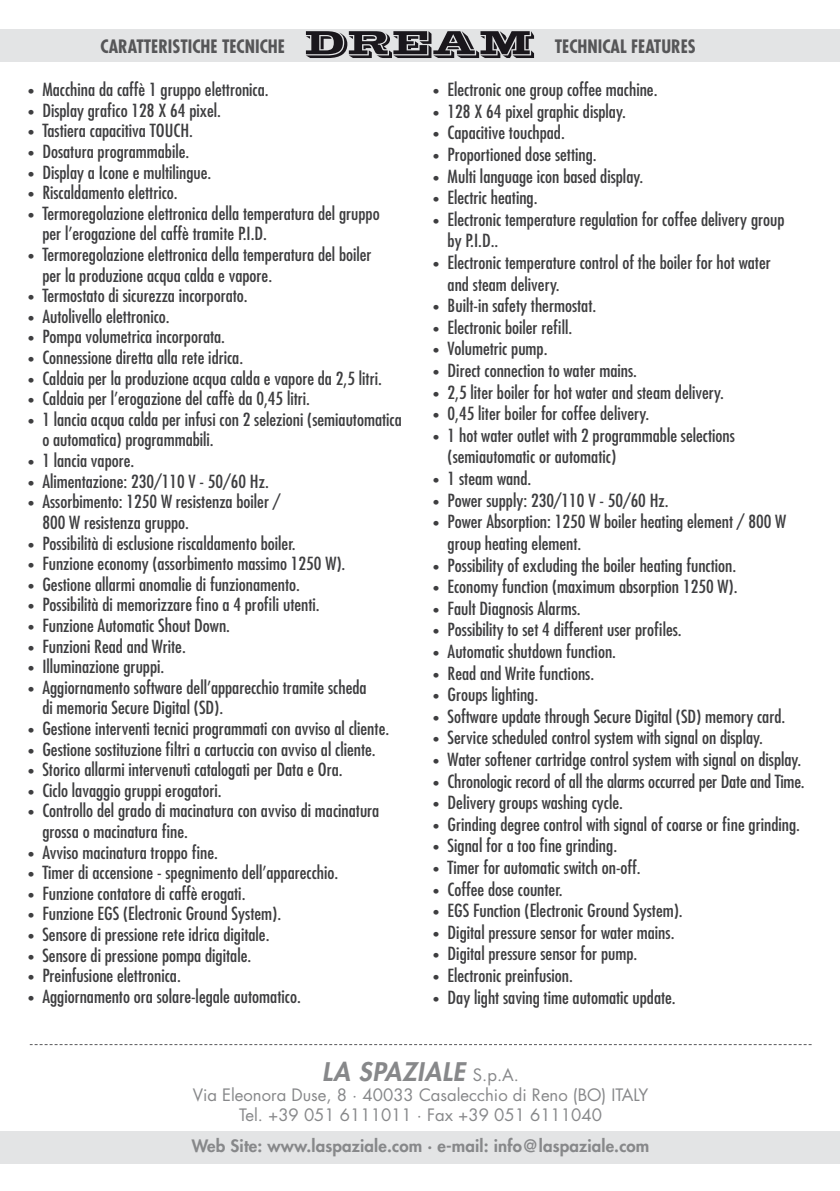
<style>
.page{position:relative;width:840px;height:1191px;background:#fff}
.page>*{position:absolute;margin:0;border:0;box-sizing:border-box;transform-origin:0 0}
.t1{font:italic 800 25px "Futura Std";letter-spacing:.03em;color:#87888a}
.t2{font:700 condensed 18px "Futura Std";color:#565658}
.t3{font:condensed 17.6px/20.6px "Futura Std";color:#3e3e40;scale:1.06 1}
.t4{font:16.6px/20px "Futura Std";color:#87888a;text-align:center}
.t5{font:800 16.6px "Futura Std";letter-spacing:.01em;color:#87888a}
.s1{font-size:12.6px}
.s2{font-weight:400;font-style:normal;font-size:16.6px}
</style>
<div class="page">
<div style="left:0;top:29px;width:839px;height:33px;background:#e3e4e5"></div>
<div style="left:0;top:1131px;width:839px;height:32px;background:#e3e4e5"></div>
<svg style="left:30px;top:1044px;width:781px;height:1px"></svg>
<svg style="left:306px;top:31px;width:227px;height:27px"></svg>
<p class="t2" style="left:101px;top:36px;width:186px">CARATTERISTICHE TECNICHE</p>
<p class="t2" style="left:554px;top:36px;width:142px">TECHNICAL FEATURES</p>
<p class="t3" style="left:28px;top:79px;width:228px"><span class="s1">•</span> Macchina da caffè 1 gruppo elettronica.</p>
<p class="t3" style="left:28px;top:100px;width:183px"><span class="s1">•</span> Display grafico 128 X 64 pixel.</p>
<p class="t3" style="left:28px;top:120px;width:157px"><span class="s1">•</span> Tastiera capacitiva TOUCH.</p>
<p class="t3" style="left:28px;top:141px;width:153px"><span class="s1">•</span> Dosatura programmabile.</p>
<p class="t3" style="left:28px;top:162px;width:174px"><span class="s1">•</span> Display a Icone e multilingue.</p>
<p class="t3" style="left:28px;top:182px;width:142px"><span class="s1">•</span> Riscaldamento elettrico.</p>
<p class="t3" style="left:42px;top:203px;width:319px;text-indent:-14px"><span class="s1">•</span> Termoregolazione elettronica della temperatura del gruppo per l’erogazione del caffè tramite P.I.D.</p>
<p class="t3" style="left:42px;top:244px;width:312px;text-indent:-14px"><span class="s1">•</span> Termoregolazione elettronica della temperatura del boiler per la produzione acqua calda e vapore.</p>
<p class="t3" style="left:28px;top:285px;width:208px"><span class="s1">•</span> Termostato di sicurezza incorporato.</p>
<p class="t3" style="left:28px;top:306px;width:135px"><span class="s1">•</span> Autolivello elettronico.</p>
<p class="t3" style="left:28px;top:326px;width:187px"><span class="s1">•</span> Pompa volumetrica incorporata.</p>
<p class="t3" style="left:28px;top:347px;width:204px"><span class="s1">•</span> Connessione diretta alla rete idrica.</p>
<p class="t3" style="left:28px;top:368px;width:335px"><span class="s1">•</span> Caldaia per la produzione acqua calda e vapore da 2,5 litri.</p>
<p class="t3" style="left:28px;top:388px;width:267px"><span class="s1">•</span> Caldaia per l’erogazione del caffè da 0,45 litri.</p>
<p class="t3" style="left:42px;top:409px;width:340px;text-indent:-14px"><span class="s1">•</span> 1 lancia acqua calda per infusi con 2 selezioni (semiautomatica o automatica) programmabili.</p>
<p class="t3" style="left:28px;top:450px;width:101px"><span class="s1">•</span> 1 lancia vapore.</p>
<p class="t3" style="left:28px;top:471px;width:228px"><span class="s1">•</span> Alimentazione: 230/110 V - 50/60 Hz.</p>
<p class="t3" style="left:42px;top:491px;width:226px;text-indent:-14px"><span class="s1">•</span> Assorbimento: 1250 W resistenza boiler /<br>800 W resistenza gruppo.</p>
<p class="t3" style="left:28px;top:532px;width:253px"><span class="s1">•</span> Possibilità di esclusione riscaldamento boiler.</p>
<p class="t3" style="left:28px;top:553px;width:300px"><span class="s1">•</span> Funzione economy (assorbimento massimo 1250 W).</p>
<p class="t3" style="left:28px;top:574px;width:257px"><span class="s1">•</span> Gestione allarmi anomalie di funzionamento.</p>
<p class="t3" style="left:28px;top:594px;width:276px"><span class="s1">•</span> Possibilità di memorizzare fino a 4 profili utenti.</p>
<p class="t3" style="left:28px;top:615px;width:192px"><span class="s1">•</span> Funzione Automatic Shout Down.</p>
<p class="t3" style="left:28px;top:635px;width:150px"><span class="s1">•</span> Funzioni Read and Write.</p>
<p class="t3" style="left:28px;top:656px;width:130px"><span class="s1">•</span> Illuminazione gruppi.</p>
<p class="t3" style="left:42px;top:677px;width:307px;text-indent:-14px"><span class="s1">•</span> Aggiornamento software dell’apparecchio tramite scheda di memoria Secure Digital (SD).</p>
<p class="t3" style="left:28px;top:718px;width:342px"><span class="s1">•</span> Gestione interventi tecnici programmati con avviso al cliente.</p>
<p class="t3" style="left:28px;top:738px;width:329px"><span class="s1">•</span> Gestione sostituzione filtri a cartuccia con avviso al cliente.</p>
<p class="t3" style="left:28px;top:759px;width:298px"><span class="s1">•</span> Storico allarmi intervenuti catalogati per Data e Ora.</p>
<p class="t3" style="left:28px;top:780px;width:184px"><span class="s1">•</span> Ciclo lavaggio gruppi erogatori.</p>
<p class="t3" style="left:42px;top:800px;width:319px;text-indent:-14px"><span class="s1">•</span> Controllo del grado di macinatura con avviso di macinatura grossa o macinatura fine.</p>
<p class="t3" style="left:28px;top:841px;width:180px"><span class="s1">•</span> Avviso macinatura troppo fine.</p>
<p class="t3" style="left:28px;top:862px;width:294px"><span class="s1">•</span> Timer di accensione - spegnimento dell’apparecchio.</p>
<p class="t3" style="left:28px;top:883px;width:206px"><span class="s1">•</span> Funzione contatore di caffè erogati.</p>
<p class="t3" style="left:28px;top:903px;width:240px"><span class="s1">•</span> Funzione EGS (Electronic Ground System).</p>
<p class="t3" style="left:28px;top:924px;width:229px"><span class="s1">•</span> Sensore di pressione rete idrica digitale.</p>
<p class="t3" style="left:28px;top:944px;width:212px"><span class="s1">•</span> Sensore di pressione pompa digitale.</p>
<p class="t3" style="left:28px;top:965px;width:145px"><span class="s1">•</span> Preinfusione elettronica.</p>
<p class="t3" style="left:28px;top:986px;width:258px"><span class="s1">•</span> Aggiornamento ora solare-legale automatico.</p>
<p class="t3" style="left:433px;top:79px;width:212px"><span class="s1">•</span> Electronic one group coffee machine.</p>
<p class="t3" style="left:433px;top:101px;width:183px"><span class="s1">•</span> 128 X 64 pixel graphic display.</p>
<p class="t3" style="left:433px;top:122px;width:125px"><span class="s1">•</span> Capacitive touchpad.</p>
<p class="t3" style="left:433px;top:144px;width:155px"><span class="s1">•</span> Proportioned dose setting.</p>
<p class="t3" style="left:433px;top:166px;width:199px"><span class="s1">•</span> Multi language icon based display.</p>
<p class="t3" style="left:433px;top:187px;width:99px"><span class="s1">•</span> Electric heating.</p>
<p class="t3" style="left:447px;top:208px;width:319px;line-height:21.6px;text-indent:-14px"><span class="s1">•</span> Electronic temperature regulation for coffee delivery group by P.I.D..</p>
<p class="t3" style="left:447px;top:251px;width:306px;line-height:21.6px;text-indent:-14px"><span class="s1">•</span> Electronic temperature control of the boiler for hot water and steam delivery.</p>
<p class="t3" style="left:433px;top:295px;width:155px"><span class="s1">•</span> Built-in safety thermostat.</p>
<p class="t3" style="left:433px;top:317px;width:132px"><span class="s1">•</span> Electronic boiler refill.</p>
<p class="t3" style="left:433px;top:338px;width:109px"><span class="s1">•</span> Volumetric pump.</p>
<p class="t3" style="left:433px;top:360px;width:193px"><span class="s1">•</span> Direct connection to water mains.</p>
<p class="t3" style="left:433px;top:382px;width:275px"><span class="s1">•</span> 2,5 liter boiler for hot water and steam delivery.</p>
<p class="t3" style="left:433px;top:403px;width:205px"><span class="s1">•</span> 0,45 liter boiler for coffee delivery.</p>
<p class="t3" style="left:447px;top:424px;width:272px;line-height:21.6px;text-indent:-14px"><span class="s1">•</span> 1 hot water outlet with 2 programmable selections (semiautomatic or automatic)</p>
<p class="t3" style="left:433px;top:468px;width:94px"><span class="s1">•</span> 1 steam wand.</p>
<p class="t3" style="left:433px;top:490px;width:223px"><span class="s1">•</span> Power supply: 230/110 V - 50/60 Hz.</p>
<p class="t3" style="left:447px;top:511px;width:321px;line-height:21.6px;text-indent:-14px"><span class="s1">•</span> Power Absorption: 1250 W boiler heating element / 800 W group heating element.</p>
<p class="t3" style="left:433px;top:554px;width:287px"><span class="s1">•</span> Possibility of excluding the boiler heating function.</p>
<p class="t3" style="left:433px;top:576px;width:288px"><span class="s1">•</span> Economy function (maximum absorption 1250 W).</p>
<p class="t3" style="left:433px;top:598px;width:140px"><span class="s1">•</span> Fault Diagnosis Alarms.</p>
<p class="t3" style="left:433px;top:619px;width:235px"><span class="s1">•</span> Possibility to set 4 different user profiles.</p>
<p class="t3" style="left:433px;top:641px;width:173px"><span class="s1">•</span> Automatic shutdown function.</p>
<p class="t3" style="left:433px;top:662px;width:153px"><span class="s1">•</span> Read and Write functions.</p>
<p class="t3" style="left:433px;top:684px;width:100px"><span class="s1">•</span> Groups lighting.</p>
<p class="t3" style="left:433px;top:706px;width:333px"><span class="s1">•</span> Software update through Secure Digital (SD) memory card.</p>
<p class="t3" style="left:433px;top:727px;width:312px"><span class="s1">•</span> Service scheduled control system with signal on display.</p>
<p class="t3" style="left:433px;top:749px;width:348px"><span class="s1">•</span> Water softener cartridge control system with signal on display.</p>
<p class="t3" style="left:433px;top:770px;width:351px"><span class="s1">•</span> Chronologic record of all the alarms occurred per Date and Time.</p>
<p class="t3" style="left:433px;top:792px;width:180px"><span class="s1">•</span> Delivery groups washing cycle.</p>
<p class="t3" style="left:433px;top:814px;width:347px"><span class="s1">•</span> Grinding degree control with signal of coarse or fine grinding.</p>
<p class="t3" style="left:433px;top:835px;width:174px"><span class="s1">•</span> Signal for a too fine grinding.</p>
<p class="t3" style="left:433px;top:857px;width:197px"><span class="s1">•</span> Timer for automatic switch on-off.</p>
<p class="t3" style="left:433px;top:878px;width:123px"><span class="s1">•</span> Coffee dose counter.</p>
<p class="t3" style="left:433px;top:900px;width:236px"><span class="s1">•</span> EGS Function (Electronic Ground System).</p>
<p class="t3" style="left:433px;top:922px;width:228px"><span class="s1">•</span> Digital pressure sensor for water mains.</p>
<p class="t3" style="left:433px;top:943px;width:193px"><span class="s1">•</span> Digital pressure sensor for pump.</p>
<p class="t3" style="left:433px;top:965px;width:133px"><span class="s1">•</span> Electronic preinfusion.</p>
<p class="t3" style="left:433px;top:986px;width:230px"><span class="s1">•</span> Day light saving time automatic update.</p>
<h1 class="t1" style="left:322px;top:1056px;width:198px">LA SPAZIALE <span class="s2">S.p.A.</span></h1>
<p class="t4" style="left:193px;top:1085px;width:457px">Via Eleonora Duse, 8 · 40033 Casalecchio di Reno (BO) ITALY<br>Tel. +39 051 6111011 · Fax +39 051 6111040</p>
<p class="t5" style="left:191px;top:1135px;width:459px">Web Site: www.laspaziale.com · e-mail: info@laspaziale.com</p>
</div>
